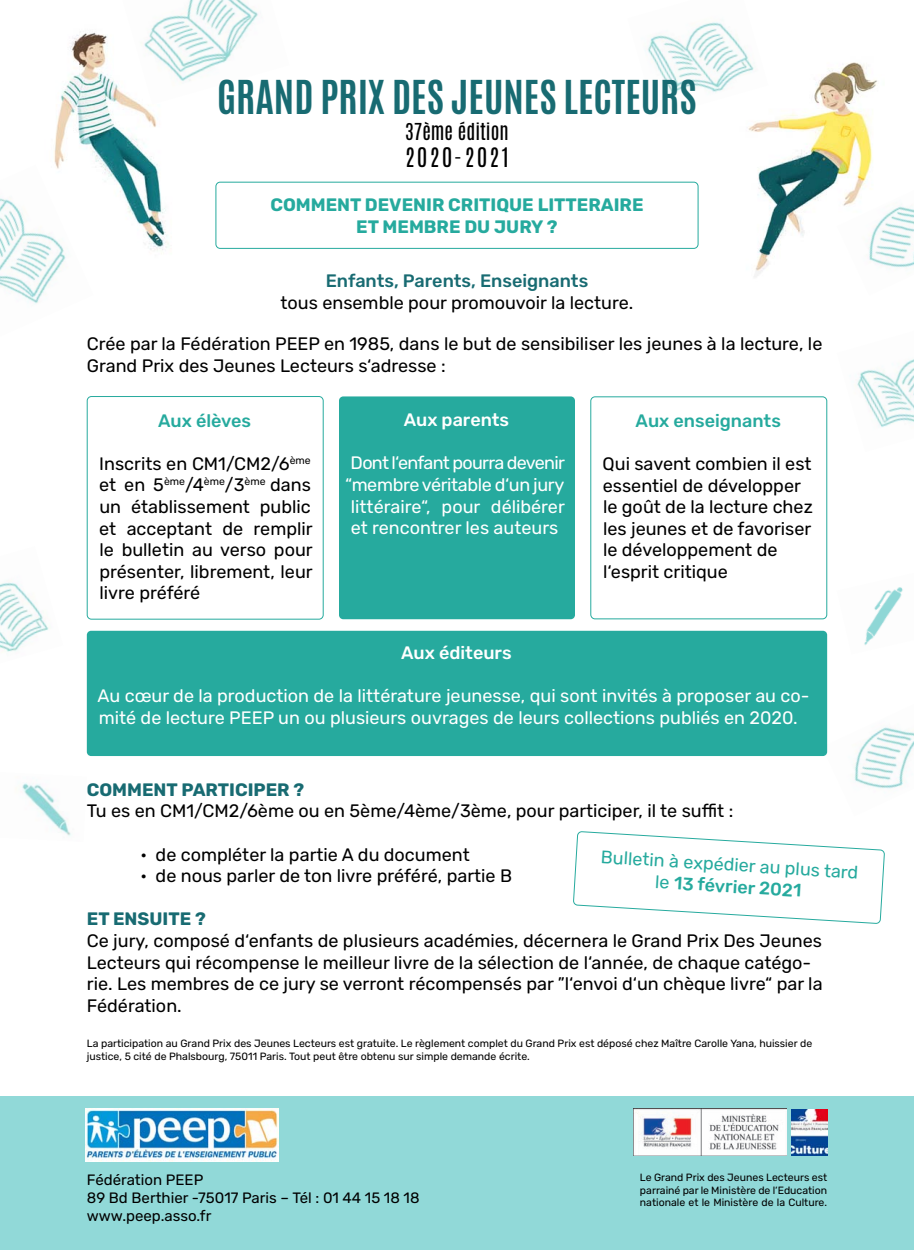
<style>
.page{position:relative;width:914px;height:1250px;background:#fff}
.page>*{position:absolute;margin:0;border:0;box-sizing:border-box;transform-origin:0 0}
.t1{font:700 39px "Antonio";color:#186b72}
.t2{font:22.5px "Antonio";letter-spacing:.11em;color:#000}
.t3{font:19.5px "Antonio";color:#000}
.t4{font:18px/21.6px "Rubik";color:#000}
.t5{font:18px/21.6px "Rubik";color:#fff;text-align:center}
.t6{font:700 18px/21.6px "Rubik";color:#26aa9e;text-align:center}
.t7{font:18px/21.5px "Rubik";color:#26aa9e;text-align:center}
.t8{font:700 18px "Rubik";color:#186b72}
.t9{font:500 18px "Rubik";color:#186b72}
.t10{font:500 18px "Rubik";color:#26aa9e}
.t11{font:500 18px "Rubik";color:#fff}
.t12{font:15px/18px "Rubik";color:#000}
.t13{font:10.5px/12.6px "Rubik";color:#000;text-align:justify}
.s1{font-weight:500}
</style>
<div class="page">
<img style="left:54px;top:32px;width:115px;height:219px">
<img style="left:748px;top:62px;width:130px;height:215px">
<img style="left:645px;top:22px;width:123px;height:95px">
<img style="left:825px;top:703px;width:88px;height:86px">
<img style="left:121px;top:0;width:137px;height:104px">
<div style="left:0;top:1095px;width:913px;height:154px;background:#91d9d8"></div>
<img style="left:857px;top:359px;width:56px;height:69px">
<img style="left:0;top:582px;width:49px;height:70px">
<img style="left:864px;top:587px;width:39px;height:58px">
<img style="left:22px;top:783px;width:49px;height:53px">
<img style="left:836px;top:185px;width:77px;height:92px">
<img style="left:0;top:165px;width:93px;height:139px">
<img style="left:633px;top:1108px;width:153px;height:47px">
<img style="left:791px;top:1109px;width:36px;height:46px">
<div style="left:215px;top:182px;width:483px;height:67px;border:1px solid #26aa9e;border-radius:4px"></div>
<div style="left:87px;top:396px;width:236px;height:223px;border:1px solid #26aa9e;border-radius:4px"></div>
<div style="left:339px;top:396px;width:236px;height:223px;background:#26aa9e;border-radius:4px"></div>
<div style="left:87px;top:630px;width:740px;height:126px;background:#26aa9e;border-radius:4px"></div>
<div style="left:590px;top:396px;width:237px;height:223px;border:1px solid #26aa9e;border-radius:4px"></div>
<svg style="left:573px;top:831px;width:311px;height:93px"></svg>
<img style="left:86px;top:1108px;width:192px;height:53px">
<h1 class="t1" style="left:217px;top:68px;width:481px">GRAND PRIX DES JEUNES LECTEURS</h1>
<p class="t3" style="left:405px;top:117px;width:105px">37ème édition</p>
<p class="t2" style="left:405px;top:140px;width:105px">2020-2021</p>
<p class="t6" style="left:270px;top:195px;width:374px">COMMENT DEVENIR CRITIQUE LITTERAIRE<br>ET MEMBRE DU JURY ?</p>
<p class="t9" style="left:326px;top:271px;width:264px">Enfants, Parents, Enseignants</p>
<p class="t4" style="left:280px;top:292px;width:354px">tous ensemble pour promouvoir la lecture.</p>
<p class="t4" style="left:87px;top:333px;width:737px">Crée par la Fédération PEEP en 1985, dans le but de sensibiliser les jeunes à la lecture, le<br>Grand Prix des Jeunes Lecteurs s‘adresse :</p>
<p class="t10" style="left:158px;top:410px;width:94px">Aux élèves</p>
<p class="t4" style="left:99px;top:453px;width:215px;text-align:justify">Inscrits en CM1/CM2/6<sup>ème </sup>et en 5<sup>ème</sup>/4<sup>ème</sup>/3<sup>ème</sup> dans un établissement public et acceptant de remplir le bulletin au verso pour présenter, librement, leur livre préféré</p>
<p class="t11" style="left:404px;top:409px;width:107px">Aux parents</p>
<p class="t5" style="left:345px;top:452px;width:221px">Dont l‘enfant pourra devenir “membre véritable d‘un jury littéraire“, pour délibérer et rencontrer les auteurs</p>
<p class="t10" style="left:635px;top:410px;width:147px">Aux enseignants</p>
<p class="t4" style="left:602px;top:453px;width:212px">Qui savent combien il est essentiel de développer le goût de la lecture chez les jeunes et de favoriser le développement de l‘esprit critique</p>
<p class="t11" style="left:401px;top:642px;width:112px">Aux éditeurs</p>
<p class="t5" style="left:98px;top:685px;width:713px;text-align:left">Au cœur de la production de la littérature jeunesse, qui sont invités à proposer au co&shy;mité de lecture PEEP un ou plusieurs ouvrages de leurs collections publiés en 2020.</p>
<p class="t8" style="left:87px;top:779px;width:219px">COMMENT PARTICIPER ?</p>
<p class="t4" style="left:87px;top:800px;width:648px">Tu es en CM1/CM2/6ème ou en 5ème/4ème/3ème, pour participer, il te suffit :</p>
<p class="t4" style="left:141px;top:843px;width:373px">· de compléter la partie A du document<br>· de nous parler de ton livre préféré, partie B</p>
<p class="t8" style="left:87px;top:908px;width:120px">ET ENSUITE ?</p>
<p class="t4" style="left:87px;top:930px;width:737px">Ce jury, composé d‘enfants de plusieurs académies, décernera le Grand Prix Des Jeunes Lecteurs qui récompense le meilleur livre de la sélection de l‘année, de chaque catégo&shy;rie. Les membres de ce jury se verront récompensés par ”l‘envoi d‘un chèque livre“ par la Fédération.</p>
<p class="t7" style="left:601px;top:845px;width:259px;rotate:4deg">Bulletin à expédier au plus tard le <span class="s1">13 février 2021</span></p>
<p class="t13" style="left:87px;top:1037px;width:726px">La participation au Grand Prix des Jeunes Lecteurs est gratuite. Le règlement complet du Grand Prix est déposé chez Maître Carolle Yana, huissier de justice, 5 cité de Phalsbourg, 75011 Paris. Tout peut être obtenu sur simple demande écrite.</p>
<p class="t12" style="left:87px;top:1170px;width:334px">Fédération PEEP<br>89 Bd Berthier -75017 Paris – Tél : 01 44 15 18 18 www.peep.asso.fr</p>
<p class="t13" style="left:640px;top:1171px;width:189px">Le Grand Prix des Jeunes Lecteurs est parrainé par le Ministère de l‘Education nationale et le Ministère de la Culture.</p>
</div>
